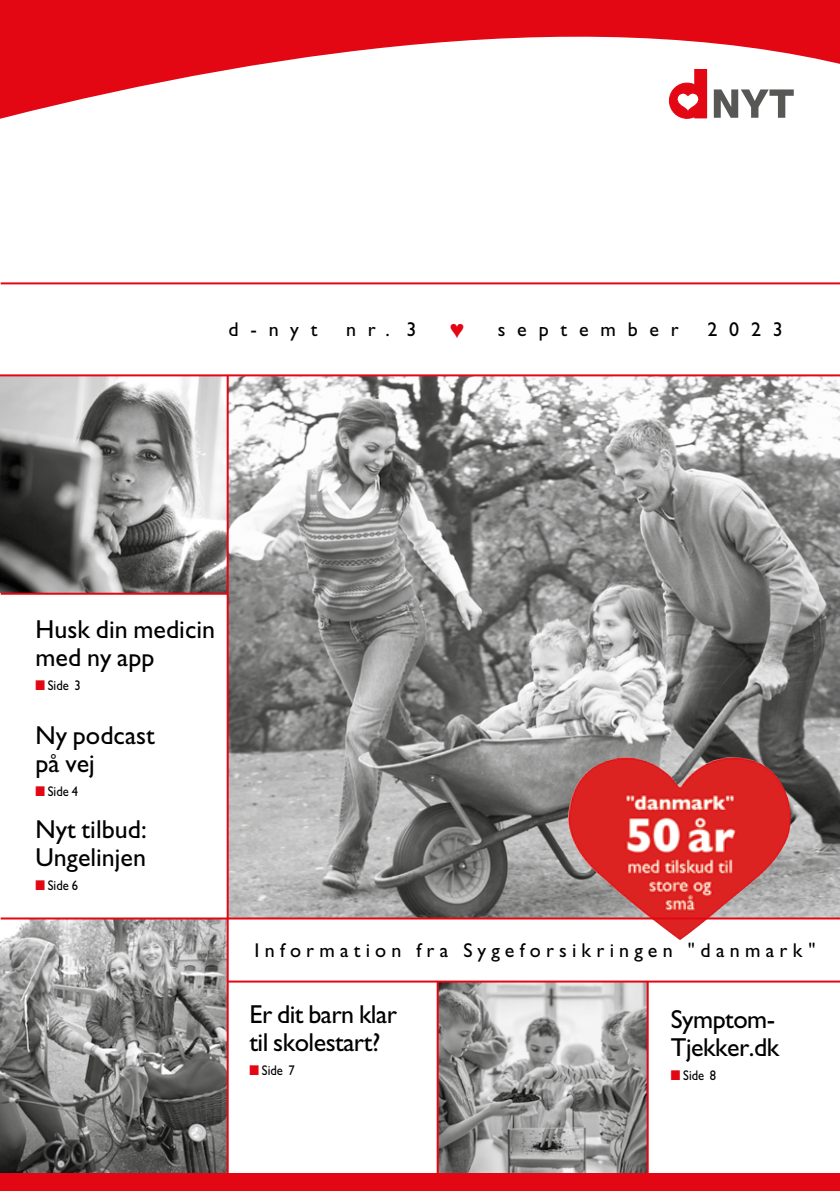
<style>
.page{position:relative;width:840px;height:1191px;background:#fff}
.page>*{position:absolute;margin:0;border:0;box-sizing:border-box;transform-origin:0 0}
.t1{font:26px/28px "Gill Sans";color:#000}
.t2{font:26px/28px "Gill Sans";letter-spacing:-.02em;color:#000}
.t3{font:20px "Gill Sans";letter-spacing:.26em;color:#000}
.t4{font:20px "Gill Sans";letter-spacing:.59em;color:#000}
.t5{font:14px "Gill Sans";color:#000;scale:.9 1}
.s1{color:#e30613}
</style>
<div class="page">
<img style="left:228px;top:376px;width:611px;height:541px">
<img style="left:566px;top:756px;width:225px;height:184px">
<img style="left:0;top:376px;width:226px;height:216px">
<img style="left:438px;top:982px;width:208px;height:190px">
<img style="left:0;top:918px;width:226px;height:256px">
<hr style="left:1px;top:282px;width:838px;height:2px;background:#e30613">
<hr style="left:0;top:374px;width:839px;height:2px;background:#e30613">
<hr style="left:226px;top:375px;width:2px;height:806px;background:#e30613">
<hr style="left:227px;top:980px;width:612px;height:2px;background:#e30613">
<hr style="left:1px;top:917px;width:838px;height:2px;background:#e30613">
<hr style="left:436px;top:981px;width:2px;height:204px;background:#e30613">
<hr style="left:646px;top:981px;width:2px;height:203px;background:#e30613">
<hr style="left:1px;top:593px;width:226px;height:2px;background:#e30613">
<div style="left:0;top:1174px;width:839px;height:17px;background:#e30613"></div>
<svg style="left:0;top:0;width:839px;height:119px;fill:#e30613"></svg>
<div style="left:669px;top:83px;width:35px;height:35px;background:#e30613;border-radius:50%"></div>
<div style="left:668px;top:83px;width:36px;height:36px;border:1px solid #e30613;border-radius:50%"></div>
<div style="left:694px;top:69px;width:12px;height:49px;background:#e30613"></div>
<svg style="left:677px;top:93px;width:21px;height:18px"></svg>
<svg style="left:713px;top:89px;width:80px;height:29px"></svg>
<p class="t3" style="left:228px;top:318px;width:90px">d-nyt</p>
<p class="t3" style="left:346px;top:318px;width:72px">nr. 3</p>
<p class="t4" style="left:497px;top:318px;width:182px">september</p>
<p class="t3" style="left:707px;top:318px;width:77px">2023</p>
<p class="t1" style="left:35px;top:615px;width:181px">Husk din medicin med ny app</p>
<p class="t5" style="left:35px;top:677px;width:52px"><span class="s1">■</span> Side 3</p>
<p class="t1" style="left:35px;top:721px;width:121px">Ny podcast på vej</p>
<p class="t5" style="left:35px;top:783px;width:49px"><span class="s1">■</span> Side 4</p>
<p class="t1" style="left:35px;top:815px;width:113px">Nyt tilbud:<br>Ungelinjen</p>
<p class="t5" style="left:35px;top:877px;width:49px"><span class="s1">■</span> Side 6</p>
<p class="t3" style="left:254px;top:939px;width:562px">Information fra Sygeforsikringen "danmark"</p>
<p class="t2" style="left:249px;top:1000px;width:149px">Er dit barn klar til skolestart?</p>
<p class="t5" style="left:249px;top:1062px;width:52px"><span class="s1">■</span> Side 7</p>
<p class="t2" style="left:670px;top:1005px;width:110px">Symptom-<br>Tjekker.dk</p>
<p class="t5" style="left:670px;top:1067px;width:52px"><span class="s1">■</span> Side 8</p>
</div>
